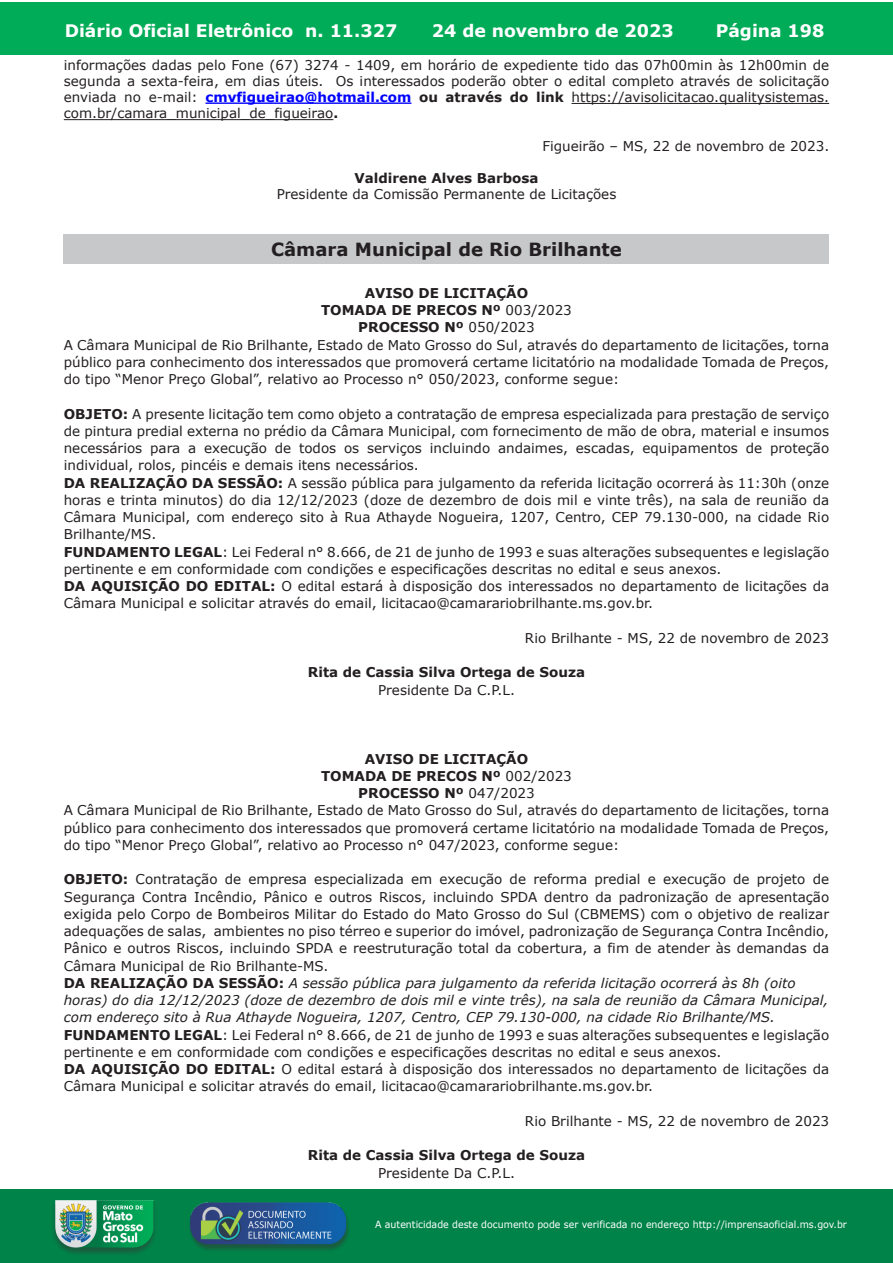
<style>
.page{position:relative;width:893px;height:1263px;background:#fff}
.page>*{position:absolute;margin:0;border:0;box-sizing:border-box;transform-origin:0 0}
.t1{font:700 18.15px "Verdana";color:#231f20}
.t2{font:700 17.25px "Verdana";color:#fff}
.t3{font:13.5px/17.2px "Verdana";color:#231f20}
.t4{font:700 13.5px "Verdana";color:#231f20}
.t5{font:9.9px "Verdana";color:#fff;scale:.95 1}
.s1{font-weight:700;color:#00f}
.s2{font-weight:700}
.s3{font-weight:400}
.s4{font-style:italic}
</style>
<div class="page">
<div style="left:0;top:2px;width:893px;height:53px;background:#00ac57"></div>
<div style="left:1px;top:1189px;width:892px;height:74px;background:#008349"></div>
<img style="left:49px;top:1198px;width:111px;height:61px">
<img style="left:185px;top:1201px;width:168px;height:54px">
<hr style="left:206px;top:102px;width:205px;height:2px;background:#00f">
<hr style="left:571px;top:103px;width:258px;height:1px;background:#231f20">
<hr style="left:64px;top:119px;width:269px;height:1px;background:#231f20">
<div style="left:64px;top:234px;width:765px;height:30px;background:#c7c8ca"></div>
<p class="t2" style="left:65px;top:18px;width:334px">Diário Oficial Eletrônico n. 11.327</p>
<p class="t2" style="left:432px;top:18px;width:243px">24 de novembro de 2023</p>
<p class="t2" style="left:716px;top:18px;width:110px">Página 198</p>
<p class="t3" style="left:64px;top:57px;width:767px;line-height:16.2px;text-align:justify">informações dadas pelo Fone (67) 3274 - 1409, em horário de expediente tido das 07h00min às 12h00min de segunda a sexta-feira, em dias úteis. Os interessados poderão obter o edital completo através de solicitação enviada no e-mail: <span class="s1">cmvfigueirao@hotmail.com</span> <span class="s2">ou através do link</span> https://avisolicitacao.qualitysistemas. com.br/camara_municipal_de_figueirao<span class="s2">.</span></p>
<p class="t3" style="left:542px;top:137px;width:288px">Figueirão – MS, 22 de novembro de 2023.</p>
<p class="t4" style="left:354px;top:169px;width:186px">Valdirene Alves Barbosa</p>
<p class="t3" style="left:277px;top:186px;width:341px">Presidente da Comissão Permanente de Licitações</p>
<h1 class="t1" style="left:271px;top:236px;width:352px">Câmara Municipal de Rio Brilhante</h1>
<p class="t4" style="left:365px;top:283px;width:165px">AVISO DE LICITAÇÃO</p>
<p class="t4" style="left:321px;top:300px;width:252px">TOMADA DE PRECOS Nº <span class="s3">003/2023</span></p>
<p class="t4" style="left:358px;top:318px;width:178px">PROCESSO Nº <span class="s3">050/2023</span></p>
<p class="t3" style="left:64px;top:336px;width:767px">A Câmara Municipal de Rio Brilhante, Estado de Mato Grosso do Sul, através do departamento de licitações, torna</p>
<p class="t3" style="left:64px;top:353px;width:767px">público para conhecimento dos interessados que promoverá certame licitatório na modalidade Tomada de Preços,</p>
<p class="t3" style="left:64px;top:370px;width:557px">do tipo “Menor Preço Global”, relativo ao Processo n° 050/2023, conforme segue:</p>
<p class="t3" style="left:64px;top:405px;width:767px"><span class="s2">OBJETO:</span> A presente licitação tem como objeto a contratação de empresa especializada para prestação de serviço de pintura predial externa no prédio da Câmara Municipal, com fornecimento de mão de obra, material e insumos necessários para a execução de todos os serviços incluindo andaimes, escadas, equipamentos de proteção individual, rolos, pincéis e demais itens necessários.<br><span class="s2">DA REALIZAÇÃO DA SESSÃO:</span> A sessão pública para julgamento da referida licitação ocorrerá às 11:30h (onze horas e trinta minutos) do dia 12/12/2023 (doze de dezembro de dois mil e vinte três), na sala de reunião da Câmara Municipal, com endereço sito à Rua Athayde Nogueira, 1207, Centro, CEP 79.130-000, na cidade Rio Brilhante/MS.<br><span class="s2">FUNDAMENTO LEGAL</span>: Lei Federal n° 8.666, de 21 de junho de 1993 e suas alterações subsequentes e legislação pertinente e em conformidade com condições e especificações descritas no edital e seus anexos.<br><span class="s2">DA AQUISIÇÃO DO EDITAL:</span> O edital estará à disposição dos interessados no departamento de licitações da Câmara Municipal e solicitar através do email, licitacao@camarariobrilhante.ms.gov.br.</p>
<p class="t3" style="left:525px;top:629px;width:306px">Rio Brilhante - MS, 22 de novembro de 2023</p>
<p class="t4" style="left:308px;top:663px;width:279px">Rita de Cassia Silva Ortega de Souza</p>
<p class="t3" style="left:378px;top:681px;width:138px">Presidente Da C.P.L.</p>
<p class="t4" style="left:365px;top:749px;width:165px">AVISO DE LICITAÇÃO</p>
<p class="t4" style="left:321px;top:766px;width:252px">TOMADA DE PRECOS Nº <span class="s3">002/2023</span></p>
<p class="t4" style="left:358px;top:784px;width:178px">PROCESSO Nº <span class="s3">047/2023</span></p>
<p class="t3" style="left:64px;top:802px;width:767px">A Câmara Municipal de Rio Brilhante, Estado de Mato Grosso do Sul, através do departamento de licitações, torna</p>
<p class="t3" style="left:64px;top:819px;width:767px">público para conhecimento dos interessados que promoverá certame licitatório na modalidade Tomada de Preços,</p>
<p class="t3" style="left:64px;top:836px;width:557px">do tipo “Menor Preço Global”, relativo ao Processo n° 047/2023, conforme segue:</p>
<p class="t3" style="left:64px;top:871px;width:767px"><span class="s2">OBJETO:</span> Contratação de empresa especializada em execução de reforma predial e execução de projeto de Segurança Contra Incêndio, Pânico e outros Riscos, incluindo SPDA dentro da padronização de apresentação exigida pelo Corpo de Bombeiros Militar do Estado do Mato Grosso do Sul (CBMEMS) com o objetivo de realizar adequações de salas, ambientes no piso térreo e superior do imóvel, padronização de Segurança Contra Incêndio, Pânico e outros Riscos, incluindo SPDA e reestruturação total da cobertura, a fim de atender às demandas da Câmara Municipal de Rio Brilhante-MS.<br><span class="s2">DA REALIZAÇÃO DA SESSÃO:</span> <span class="s4">A sessão pública para julgamento da referida licitação ocorrerá às 8h (oito horas) do dia 12/12/2023 (doze de dezembro de dois mil e vinte três), na sala de reunião da Câmara Municipal, com endereço sito à Rua Athayde Nogueira, 1207, Centro, CEP 79.130-000, na cidade Rio Brilhante/MS.<br></span><span class="s2">FUNDAMENTO LEGAL</span>: Lei Federal n° 8.666, de 21 de junho de 1993 e suas alterações subsequentes e legislação pertinente e em conformidade com condições e especificações descritas no edital e seus anexos.<br><span class="s2">DA AQUISIÇÃO DO EDITAL:</span> O edital estará à disposição dos interessados no departamento de licitações da Câmara Municipal e solicitar através do email, licitacao@camarariobrilhante.ms.gov.br.</p>
<p class="t3" style="left:525px;top:1112px;width:306px">Rio Brilhante - MS, 22 de novembro de 2023</p>
<p class="t4" style="left:308px;top:1146px;width:279px">Rita de Cassia Silva Ortega de Souza</p>
<p class="t3" style="left:378px;top:1164px;width:138px">Presidente Da C.P.L.</p>
<p class="t5" style="left:375px;top:1218px;width:498px">A autenticidade deste documento pode ser verificada no endereço http://imprensaoficial.ms.gov.br</p>
</div>
